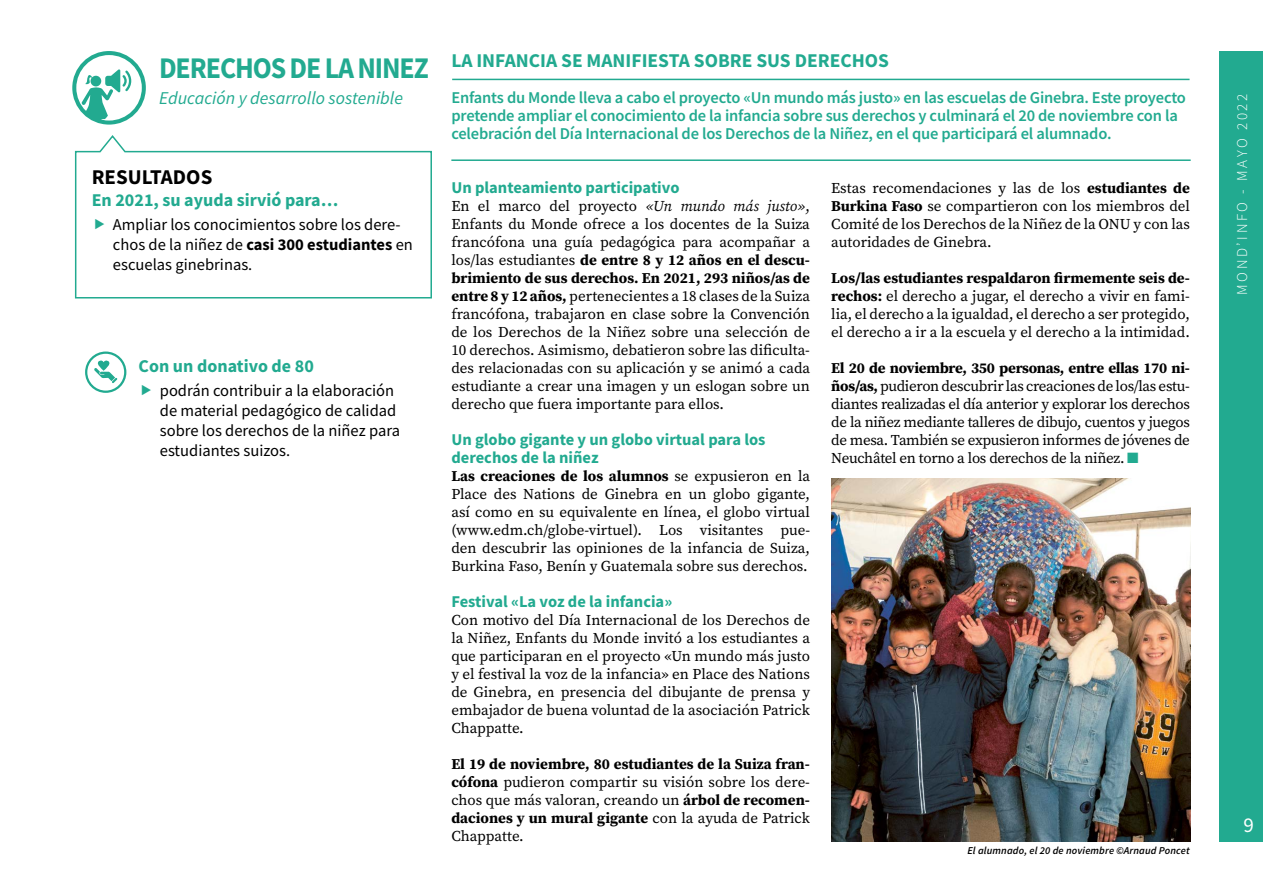
<style>
.page{position:relative;width:1263px;height:893px;background:#fff}
.page>*{position:absolute;margin:0;border:0;box-sizing:border-box;transform-origin:0 0}
.t1{font:700 30px "Source Sans Pro";letter-spacing:-.04em;color:#22aa90;scale:.93 1}
.t2{font:700 21px "Source Sans Pro";color:#000}
.t3{font:21px "Source Sans Pro";color:#fff}
.t4{font:700 19.5px "Source Sans Pro";color:#22aa90}
.t5{font:700 18px "Source Sans Pro";color:#22aa90}
.t6{font:italic 18px "Source Sans Pro";color:#22aa90}
.t7{font:600 16.5px/18px "Source Sans Pro";letter-spacing:-.01em;color:#22aa90}
.t8{font:16.5px/19.8px "Source Sans Pro";color:#000}
.t9{font:700 16.5px/18px "Source Sans Pro";color:#22aa90}
.t10{font:15px/18px "Source Serif Pro";color:#000;text-align:justify}
.t11{font:300 15px "Source Sans Pro";letter-spacing:.175em;color:#fff}
.t12{font:italic 600 10.5px "Source Sans Pro";letter-spacing:.015em;color:#000}
.s1{font-weight:700}
.s2{font-style:italic}
.s3{color:#22aa90}
</style>
<div class="page">
<div style="left:1220px;top:51px;width:43px;height:791px;background:#22aa90"></div>
<hr style="left:451px;top:159px;width:740px;height:2px;background:#22aa90">
<svg style="left:74px;top:135px;width:358px;height:164px"></svg>
<svg style="left:85px;top:351px;width:41px;height:42px"></svg>
<hr style="left:452px;top:79px;width:737px;height:1px;background:#22aa90">
<svg style="left:72px;top:51px;width:74px;height:74px"></svg>
<img style="left:832px;top:479px;width:359px;height:363px">
<svg style="left:95px;top:219px;width:28px;height:12px"></svg>
<h1 class="t1" style="left:159px;top:48px;width:292px">DERECHOS DE LA NINEZ</h1>
<p class="t6" style="left:159px;top:86px;width:245px">Educación y desarrollo sostenible</p>
<h2 class="t2" style="left:92px;top:163px;width:122px">RESULTADOS</h2>
<p class="t5" style="left:92px;top:188px;width:248px">En 2021, su ayuda sirvió para…</p>
<p class="t8" style="left:113px;top:215px;width:301px">Ampliar los conocimientos sobre los dere&shy;chos de la niñez de <span class="s1">casi 300 estudiantes</span> en escuelas ginebrinas.</p>
<p class="t5" style="left:139px;top:354px;width:177px">Con un donativo de 80</p>
<p class="t8" style="left:160px;top:381px;width:242px">podrán contribuir a la elaboración de material pedagógico de calidad sobre los derechos de la niñez para estudiantes suizos.</p>
<h3 class="t4" style="left:451px;top:47px;width:439px">LA INFANCIA SE MANIFIESTA SOBRE SUS DERECHOS</h3>
<p class="t7" style="left:451px;top:88px;width:736px">Enfants du Monde lleva a cabo el proyecto «Un mundo más justo» en las escuelas de Ginebra. Este proyecto pretende ampliar el conocimiento de la infancia sobre sus derechos y culminará el 20 de noviembre con la celebración del Día Internacional de los Derechos de la Niñez, en el que participará el alumnado.</p>
<p class="t9" style="left:451px;top:178px;width:230px">Un planteamiento participativo</p>
<p class="t10" style="left:451px;top:197px;width:360px">En el marco del proyecto <span class="s2">«Un mundo más justo»</span>, Enfants du Monde ofrece a los docentes de la Suiza francófona una guía pedagógica para acompañar a los/las estudiantes <span class="s1">de entre 8 y 12 años en el descu&shy;brimiento de sus derechos. En 2021, 293 niños/as de entre 8 y 12 años,</span> pertenecientes a 18 clases de la Suiza francófona, trabajaron en clase sobre la Convención de los Derechos de la Niñez sobre una selección de 10 derechos. Asimismo, debatieron sobre las dificulta&shy;des relacionadas con su aplicación y se animó a cada estudiante a crear una imagen y un eslogan sobre un derecho que fuera importante para ellos.</p>
<p class="t9" style="left:451px;top:430px;width:316px">Un globo gigante y un globo virtual para los derechos de la niñez</p>
<p class="t10" style="left:451px;top:467px;width:360px"><span class="s1">Las creaciones de los alumnos</span> se expusieron en la Place des Nations de Ginebra en un globo gigante, así como en su equivalente en línea, el globo virtual (www.edm.ch/globe-virtuel). Los visitantes pue&shy;den descubrir las opiniones de la infancia de Suiza, Burkina Faso, Benín y Guatemala sobre sus derechos.</p>
<p class="t9" style="left:451px;top:592px;width:222px">Festival «La voz de la infancia»</p>
<p class="t10" style="left:451px;top:611px;width:360px">Con motivo del Día Internacional de los Derechos de la Niñez, Enfants du Monde invitó a los estudiantes a que participaran en el proyecto «Un mundo más justo y el festival la voz de la infancia» en Place des Nations de Ginebra, en presencia del dibujante de prensa y embajador de buena voluntad de la asociación Patrick Chappatte.</p>
<p class="t10" style="left:451px;top:755px;width:360px"><span class="s1">El 19 de noviembre, 80 estudiantes de la Suiza fran&shy;cófona</span> pudieron compartir su visión sobre los dere&shy;chos que más valoran, creando un <span class="s1">árbol de recomen&shy;daciones y un mural gigante</span> con la ayuda de Patrick Chappatte.</p>
<p class="t10" style="left:831px;top:179px;width:360px">Estas recomendaciones y las de los <span class="s1">estudiantes de Burkina Faso</span> se compartieron con los miembros del Comité de los Derechos de la Niñez de la ONU y con las autoridades de Ginebra.</p>
<p class="t10" style="left:831px;top:269px;width:360px"><span class="s1">Los/las estudiantes respaldaron firmemente seis de&shy;rechos:</span> el derecho a jugar, el derecho a vivir en fami&shy;lia, el derecho a la igualdad, el derecho a ser protegido, el derecho a ir a la escuela y el derecho a la intimidad.</p>
<p class="t10" style="left:831px;top:359px;width:360px"><span class="s1">El 20 de noviembre, 350 personas, entre ellas 170 ni&shy;ños/as,</span> pudieron descubrir las creaciones de los/las estu&shy;diantes realizadas el día anterior y explorar los derechos de la niñez mediante talleres de dibujo, cuentos y juegos de mesa. También se expusieron informes de jóvenes de Neuchâtel en torno a los derechos de la niñez. <span class="s3">■</span></p>
<p class="t12" style="left:967px;top:844px;width:224px">El alumnado, el 20 de noviembre ©Arnaud Poncet</p>
<p class="t11" style="left:1233px;top:295px;width:203px;rotate:-90deg">MOND’INFO - MAYO 2022</p>
<h2 class="t3" style="left:1243px;top:812px;width:12px">9</h2>
</div>
